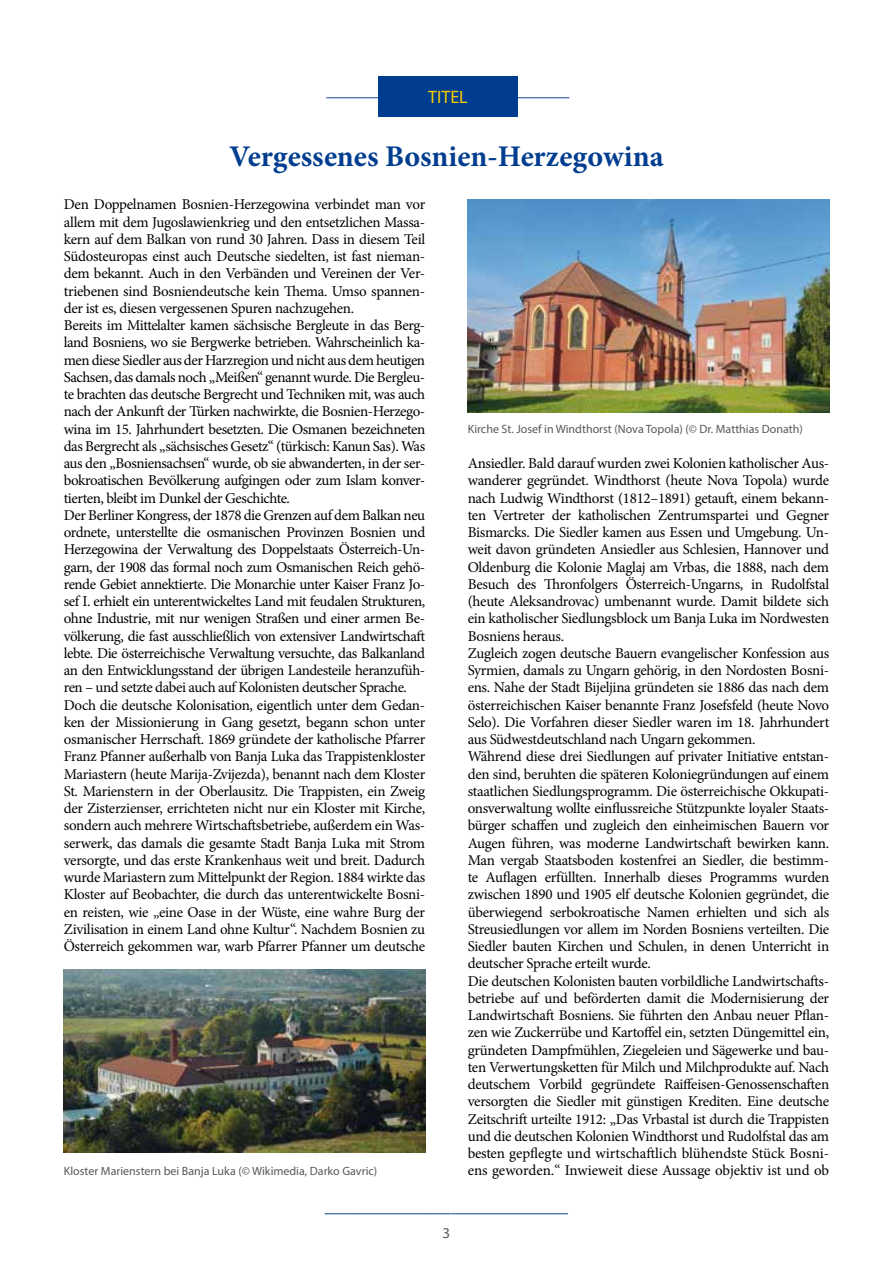
<style>
.page{position:relative;width:893px;height:1263px;background:#fff}
.page>*{position:absolute;margin:0;border:0;box-sizing:border-box;transform-origin:0 0}
.t1{font:700 30px "Minion Pro";color:#003d90}
.t2{font:18px "Minion Pro";color:#003d90}
.t3{font:18px "Myriad Pro";color:#f3cb00}
.t4{font:15px/17.2px "Minion Pro";letter-spacing:-.025em;color:#000}
.t5{font:15px "Minion Pro";letter-spacing:-.005em;color:#000}
.t6{font:15px "Myriad Pro";color:#58585a}
.t7{font:12px "Myriad Pro";color:#58585a}
</style>
<div class="page">
<img style="left:64px;top:969px;width:361px;height:183px">
<div style="left:378px;top:77px;width:140px;height:40px;background:#003d90"></div>
<img style="left:468px;top:200px;width:361px;height:212px">
<p class="t3" style="left:428px;top:85px;width:41px">TITEL</p>
<p class="t2" style="left:326px;top:78px;width:245px">___________________________</p>
<h1 class="t1" style="left:229px;top:136px;width:436px">Vergessenes Bosnien-Herzegowina</h1>
<p class="t4" style="left:64px;top:196px;width:363px">Den Doppelnamen Bosnien-Herzegowina verbindet man vor allem mit dem Jugoslawienkrieg und den entsetzlichen Massa&shy;kern auf dem Balkan von rund 30 Jahren. Dass in diesem Teil Südosteuropas einst auch Deutsche siedelten, ist fast nieman&shy;dem bekannt. Auch in den Verbänden und Vereinen der Ver&shy;triebenen sind Bosniendeutsche kein Thema. Umso spannen&shy;der ist es, diesen vergessenen Spuren nachzugehen.<br>Bereits im Mittelalter kamen sächsische Bergleute in das Berg&shy;land Bosniens, wo sie Bergwerke betrieben. Wahrscheinlich ka&shy;men diese Siedler aus der Harzregion und nicht aus dem heutigen Sachsen, das damals noch „Meißen“ genannt wurde. Die Bergleu&shy;te brachten das deutsche Bergrecht und Techniken mit, was auch nach der Ankunft der Türken nachwirkte, die Bosnien-Herzego&shy;wina im 15. Jahrhundert besetzten. Die Osmanen bezeichneten das Bergrecht als „sächsisches Gesetz“ (türkisch: Kanun Sas). Was aus den „Bosniensachsen“ wurde, ob sie abwanderten, in der ser&shy;bokroatischen Bevölkerung aufgingen oder zum Islam konver&shy;tierten, bleibt im Dunkel der Geschichte.<br>Der Berliner Kongress, der 1878 die Grenzen auf dem Balkan neu ordnete, unterstellte die osmanischen Provinzen Bosnien und Herzegowina der Verwaltung des Doppelstaats Österreich-Un&shy;garn, der 1908 das formal noch zum Osmanischen Reich gehö&shy;rende Gebiet annektierte. Die Monarchie unter Kaiser Franz Jo&shy;sef I. erhielt ein unterentwickeltes Land mit feudalen Strukturen, ohne Industrie, mit nur wenigen Straßen und einer armen Be&shy;völkerung, die fast ausschließlich von extensiver Landwirtschaft lebte. Die österreichische Verwaltung versuchte, das Balkanland an den Entwicklungsstand der übrigen Landesteile heranzufüh&shy;ren – und setzte dabei auch auf Kolonisten deutscher Sprache.<br>Doch die deutsche Kolonisation, eigentlich unter dem Gedan&shy;ken der Missionierung in Gang gesetzt, begann schon unter osmanischer Herrschaft. 1869 gründete der katholische Pfarrer Franz Pfanner außerhalb von Banja Luka das Trappistenkloster Mariastern (heute Marija-Zvijezda), benannt nach dem Kloster St. Marienstern in der Oberlausitz. Die Trappisten, ein Zweig der Zisterzienser, errichteten nicht nur ein Kloster mit Kirche, sondern auch mehrere Wirtschaftsbetriebe, außerdem ein Was&shy;serwerk, das damals die gesamte Stadt Banja Luka mit Strom versorgte, und das erste Krankenhaus weit und breit. Dadurch wurde Mariastern zum Mittelpunkt der Region. 1884 wirkte das Kloster auf Beobachter, die durch das unterentwickelte Bosni&shy;en reisten, wie „eine Oase in der Wüste, eine wahre Burg der Zivilisation in einem Land ohne Kultur“. Nachdem Bosnien zu Österreich gekommen war, warb Pfarrer Pfanner um deutsche</p>
<p class="t7" style="left:468px;top:422px;width:337px">Kirche St. Josef in Windthorst (Nova Topola) (© Dr. Matthias Donath)</p>
<p class="t4" style="left:468px;top:455px;width:363px">Ansiedler. Bald darauf wurden zwei Kolonien katholischer Aus&shy;wanderer gegründet. Windthorst (heute Nova Topola) wurde nach Ludwig Windthorst (1812–1891) getauft, einem bekann&shy;ten Vertreter der katholischen Zentrumspartei und Gegner Bismarcks. Die Siedler kamen aus Essen und Umgebung. Un&shy;weit davon gründeten Ansiedler aus Schlesien, Hannover und Oldenburg die Kolonie Maglaj am Vrbas, die 1888, nach dem Besuch des Thronfolgers Österreich-Ungarns, in Rudolfstal (heute Aleksandrovac) umbenannt wurde. Damit bildete sich ein katholischer Siedlungsblock um Banja Luka im Nordwesten Bosniens heraus.<br>Zugleich zogen deutsche Bauern evangelischer Konfession aus Syrmien, damals zu Ungarn gehörig, in den Nordosten Bosni&shy;ens. Nahe der Stadt Bijeljina gründeten sie 1886 das nach dem österreichischen Kaiser benannte Franz Josefsfeld (heute Novo Selo). Die Vorfahren dieser Siedler waren im 18. Jahrhundert aus Südwestdeutschland nach Ungarn gekommen.<br>Während diese drei Siedlungen auf privater Initiative entstan&shy;den sind, beruhten die späteren Koloniegründungen auf einem staatlichen Siedlungsprogramm. Die österreichische Okkupati&shy;onsverwaltung wollte einflussreiche Stützpunkte loyaler Staats&shy;bürger schaffen und zugleich den einheimischen Bauern vor Augen führen, was moderne Landwirtschaft bewirken kann.<br>Man vergab Staatsboden kostenfrei an Siedler, die bestimm&shy;te Auflagen erfüllten. Innerhalb dieses Programms wurden zwischen 1890 und 1905 elf deutsche Kolonien gegründet, die überwiegend serbokroatische Namen erhielten und sich als Streusiedlungen vor allem im Norden Bosniens verteilten. Die Siedler bauten Kirchen und Schulen, in denen Unterricht in deutscher Sprache erteilt wurde.<br>Die deutschen Kolonisten bauten vorbildliche Landwirtschafts&shy;betriebe auf und beförderten damit die Modernisierung der Landwirtschaft Bosniens. Sie führten den Anbau neuer Pflan&shy;zen wie Zuckerrübe und Kartoffel ein, setzten Düngemittel ein, gründeten Dampfmühlen, Ziegeleien und Sägewerke und bau&shy;ten Verwertungsketten für Milch und Milchprodukte auf. Nach deutschem Vorbild gegründete Raiffeisen-Genossenschaften versorgten die Siedler mit günstigen Krediten. Eine deutsche Zeitschrift urteilte 1912: „Das Vrbastal ist durch die Trappisten und die deutschen Kolonien Windthorst und Rudolfstal das am besten gepflegte und wirtschaftlich blühendste Stück Bosni-</p>
<p class="t7" style="left:64px;top:1164px;width:315px">Kloster Marienstern bei Banja Luka (© Wikimedia, Darko Gavric)</p>
<p class="t5" style="left:468px;top:1160px;width:363px">ens geworden.“ Inwieweit diese Aussage objektiv ist und ob</p>
<p class="t2" style="left:325px;top:1194px;width:245px">___________________________</p>
<p class="t6" style="left:443px;top:1224px;width:9px">3</p>
</div>
